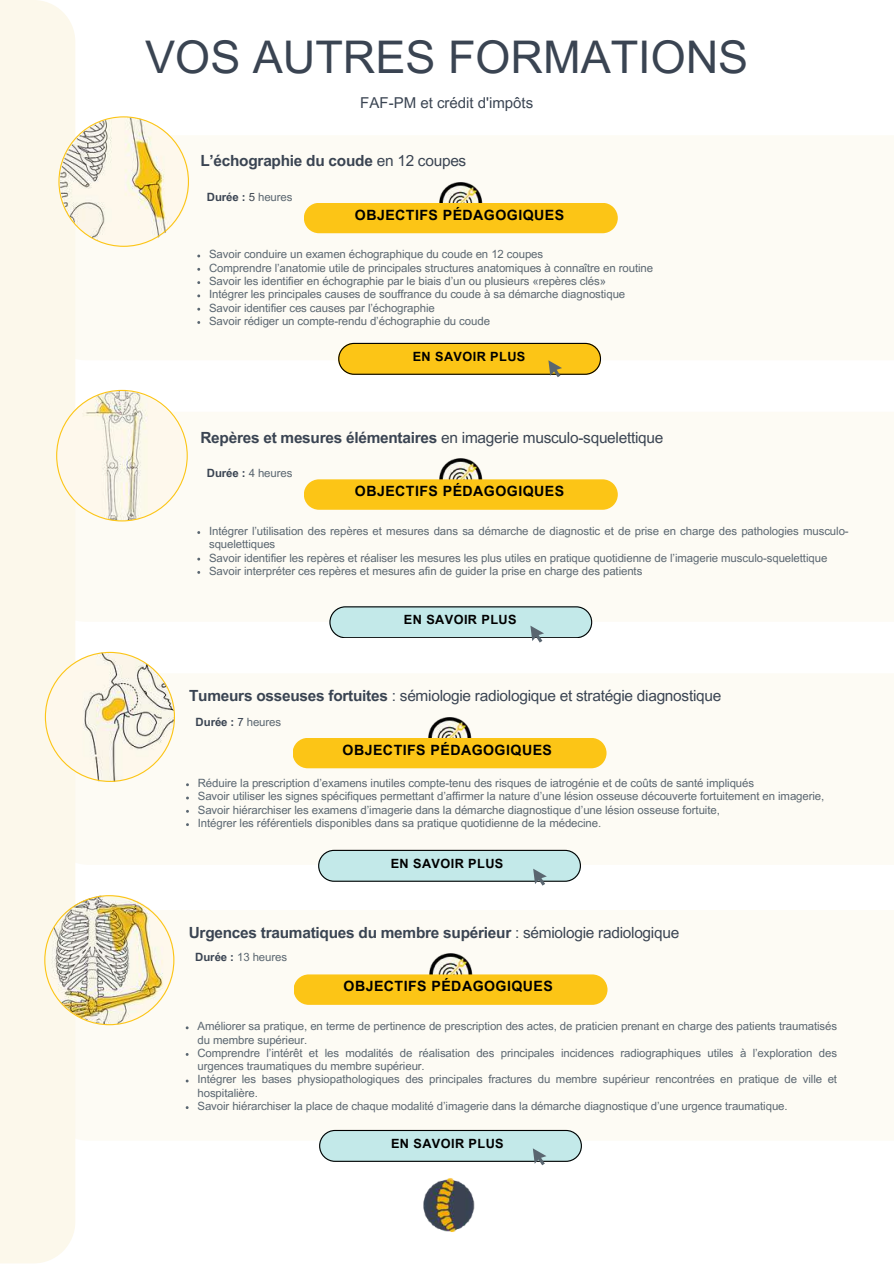
<style>
.page{position:relative;width:894px;height:1264px;background:#fff}
.page>*{position:absolute;margin:0;border:0;box-sizing:border-box;transform-origin:0 0}
.t1{font:45px "Arial MT Pro";color:#3a4452}
.t2{font:15.45px "Arial MT Pro";letter-spacing:-.015em;color:#3a4452}
.t3{font:700 15.45px "Arial MT Pro";letter-spacing:-.015em;color:#3a4452}
.t4{font:15px "Arial MT Pro";color:#3a4452}
.t5{font:700 14.1px "Arial MT Pro";letter-spacing:.03em;color:#000}
.t6{font:700 12.75px "Arial MT Pro";letter-spacing:.03em;color:#000}
.t7{font:11.4px/13.4px "Arial MT Pro";letter-spacing:-.005em;color:#5a6670}
.t8{font:700 11.4px "Arial MT Pro";letter-spacing:-.005em;color:#3a4452}
.s1{font-weight:400}
.s2{font-weight:400;color:#3d454f}
.s3{font-weight:400;color:#5a6670}
.s4{font-weight:700}
.s5{font-weight:700;color:#3a4452}
</style>
<div class="page">
<img style="left:423px;top:1178px;width:52px;height:54px">
<div style="left:75px;top:136px;width:818px;height:224px;background:#fdfbf4"></div>
<div style="left:0;top:0;width:75px;height:1263px;background:#fcf8eb"></div>
<div style="left:75px;top:910px;width:818px;height:230px;background:#fdfbf4"></div>
<img style="left:424px;top:948px;width:52px;height:26px">
<div style="left:293px;top:974px;width:314px;height:30px;background:#fcc516"></div>
<img style="left:44px;top:895px;width:130px;height:130px">
<svg style="left:319px;top:1129px;width:262px;height:36px;background:#bcdbda"></svg>
<div style="left:75px;top:674px;width:818px;height:190px;background:#fdfbf4"></div>
<img style="left:423px;top:712px;width:52px;height:26px">
<div style="left:292px;top:738px;width:314px;height:30px;background:#fcc516"></div>
<svg style="left:45px;top:652px;width:130px;height:130px"></svg>
<svg style="left:318px;top:849px;width:262px;height:36px;background:#bcdbda"></svg>
<div style="left:75px;top:412px;width:818px;height:210px;background:#fdfbf4"></div>
<svg style="left:56px;top:390px;width:132px;height:131px"></svg>
<img style="left:434px;top:453px;width:52px;height:26px">
<svg style="left:304px;top:479px;width:313px;height:31px;background:#fbc61e"></svg>
<svg style="left:329px;top:606px;width:263px;height:36px;background:#bedcdc"></svg>
<img style="left:434px;top:177px;width:52px;height:26px">
<div style="left:304px;top:203px;width:313px;height:30px;background:#fcc516"></div>
<svg style="left:58px;top:116px;width:131px;height:131px"></svg>
<svg style="left:338px;top:343px;width:263px;height:34px;background:#e9bb28"></svg>
<h1 class="t1" style="left:145px;top:40px;width:604px">VOS AUTRES FORMATIONS</h1>
<h3 class="t4" style="left:360px;top:97px;width:174px">FAF-PM et crédit d'impôts</h3>
<h2 class="t3" style="left:200px;top:155px;width:267px">L’échographie du coude <span class="s1">en 12 coupes</span></h2>
<p class="t8" style="left:207px;top:192px;width:87px">Durée : <span class="s2">5</span> <span class="s3">heures</span></p>
<p class="t5" style="left:355px;top:209px;width:211px">OBJECTIFS PÉDAGOGIQUES</p>
<p class="t7" style="left:209px;top:249px;width:445px">Savoir conduire un examen échographique du coude en 12 coupes<br>Comprendre l’anatomie utile de principales structures anatomiques à connaître en routine Savoir les identifier en échographie par le biais d’un ou plusieurs «repères clés»<br>Intégrer les principales causes de souffrance du coude à sa démarche diagnostique Savoir identifier ces causes par l’échographie<br>Savoir rédiger un compte-rendu d’échographie du coude</p>
<p class="t6" style="left:412px;top:352px;width:114px">EN SAVOIR PLUS</p>
<h2 class="t2" style="left:200px;top:431px;width:464px"><span class="s4">Repères et mesures élémentaires</span> en imagerie musculo-squelettique</h2>
<p class="t7" style="left:207px;top:468px;width:87px"><span class="s5">Durée :</span> 4 heures</p>
<p class="t5" style="left:355px;top:486px;width:211px">OBJECTIFS PÉDAGOGIQUES</p>
<p class="t7" style="left:209px;top:525px;width:641px">Intégrer l’utilisation des repères et mesures dans sa démarche de diagnostic et de prise en charge des pathologies musculo&shy;squelettiques<br>Savoir identifier les repères et réaliser les mesures les plus utiles en pratique quotidienne de l’imagerie musculo-squelettique Savoir interpréter ces repères et mesures afin de guider la prise en charge des patients</p>
<p class="t6" style="left:404px;top:615px;width:114px">EN SAVOIR PLUS</p>
<h2 class="t2" style="left:189px;top:689px;width:533px"><span class="s4">Tumeurs osseuses fortuites</span> : sémiologie radiologique et stratégie diagnostique</h2>
<p class="t8" style="left:195px;top:717px;width:87px">Durée : <span class="s1">7</span> <span class="s3">heures</span></p>
<p class="t5" style="left:342px;top:744px;width:211px">OBJECTIFS PÉDAGOGIQUES</p>
<p class="t7" style="left:198px;top:777px;width:627px">Réduire la prescription d’examens inutiles compte-tenu des risques de iatrogénie et de coûts de santé impliqués<br>Savoir utiliser les signes spécifiques permettant d’affirmer la nature d’une lésion osseuse découverte fortuitement en imagerie, Savoir hiérarchiser les examens d’imagerie dans la démarche diagnostique d’une lésion osseuse fortuite,<br>Intégrer les référentiels disponibles dans sa pratique quotidienne de la médecine.</p>
<p class="t6" style="left:390px;top:858px;width:114px">EN SAVOIR PLUS</p>
<h2 class="t3" style="left:189px;top:926px;width:492px">Urgences traumatiques du membre supérieur <span class="s1">: sémiologie radiologique</span></h2>
<p class="t7" style="left:195px;top:951px;width:93px"><span class="s5">Durée :</span> 13 heures</p>
<p class="t5" style="left:343px;top:981px;width:211px">OBJECTIFS PÉDAGOGIQUES</p>
<p class="t7" style="left:197px;top:1020px;width:641px">Améliorer sa pratique, en terme de pertinence de prescription des actes, de praticien prenant en charge des patients traumatisés du membre supérieur.<br>Comprendre l’intérêt et les modalités de réalisation des principales incidences radiographiques utiles à l’exploration des urgences traumatiques du membre supérieur.<br>Intégrer les bases physiopathologiques des principales fractures du membre supérieur rencontrées en pratique de ville et hospitalière.<br>Savoir hiérarchiser la place de chaque modalité d’imagerie dans la démarche diagnostique d’une urgence traumatique.</p>
<p class="t6" style="left:391px;top:1138px;width:114px">EN SAVOIR PLUS</p>
</div>
